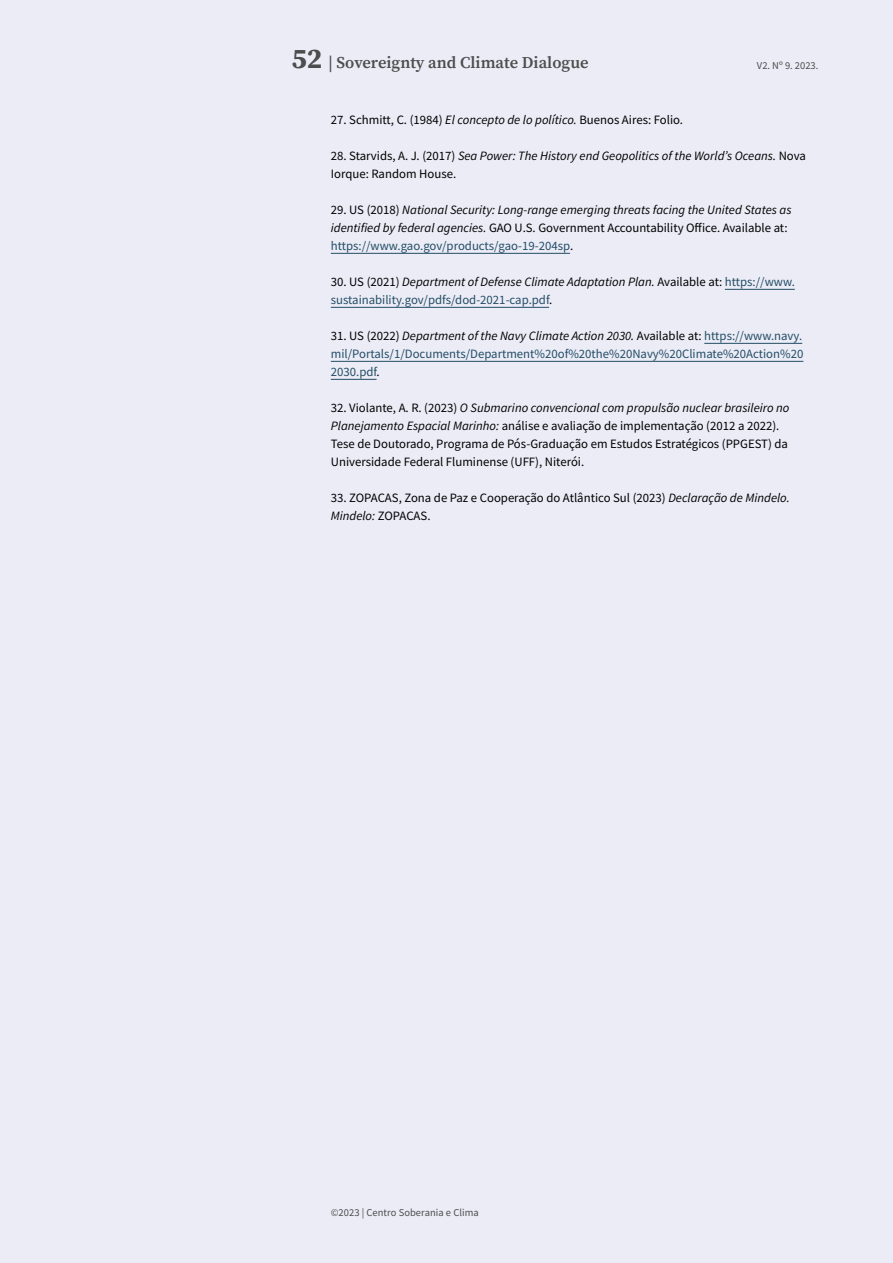
<style>
.page{position:relative;width:893px;height:1263px;background:#ebecf6}
.page>*{position:absolute;margin:0;border:0;box-sizing:border-box;transform-origin:0 0}
.t1{font:600 16.5px "Source Serif Pro";color:#4d4d4d}
.t2{font:12.75px/18px "Source Sans Pro";color:#000}
.t3{font:italic 12.75px/18px "Source Sans Pro";color:#000}
.t4{font:12.75px/18px "Source Sans Pro";color:#244d66}
.t5{font:10.5px "Source Sans Pro";letter-spacing:.005em;color:#4d4d4d}
.s1{font-weight:700;font-size:28.5px}
.s2{font-style:italic}
.s3{font-style:normal}
.s4{font-style:normal;color:#244d66}
.s5{color:#000}
.s6{font-style:italic;color:#000}
</style>
<div class="page">
<hr style="left:331px;top:253px;width:239px;height:1px;background:#244d66">
<hr style="left:725px;top:289px;width:70px;height:1px;background:#244d66">
<hr style="left:331px;top:307px;width:218px;height:1px;background:#244d66">
<hr style="left:704px;top:343px;width:98px;height:1px;background:#244d66">
<hr style="left:331px;top:361px;width:472px;height:1px;background:#244d66">
<hr style="left:331px;top:379px;width:46px;height:1px;background:#244d66">
<p class="t1" style="left:292px;top:52px;width:298px"><span class="s1">52</span> | Sovereignty and Climate Dialogue</p>
<p class="t5" style="left:757px;top:58px;width:63px">V2. Nº 9. 2023.</p>
<p class="t2" style="left:331px;top:111px;width:354px">27. Schmitt, C. (1984) <span class="s2">El concepto de lo político.</span> Buenos Aires: Folio.</p>
<p class="t3" style="left:331px;top:147px;width:477px"><span class="s3">28. Starvids, A. J. (2017)</span> Sea Power: The History end Geopolitics of the World’s Oceans. <span class="s3">Nova<br>Iorque: Random House.</span></p>
<p class="t3" style="left:331px;top:201px;width:462px"><span class="s3">29. US (2018)</span> National Security: Long-range emerging threats facing the United States as identified by federal agencies. <span class="s3">GAO U.S. Government Accountability Office. Available at: </span><span class="s4">https://www.gao.gov/products/gao-19-204sp</span><span class="s3">.</span></p>
<p class="t4" style="left:331px;top:273px;width:465px"><span class="s5">30. US (2021)</span> <span class="s6">Department of Defense Climate Adaptation Plan.</span> <span class="s5">Available at:</span> https://www. sustainability.gov/pdfs/dod-2021-cap.pdf<span class="s5">.</span></p>
<p class="t4" style="left:331px;top:327px;width:474px;text-align:justify"><span class="s5">31. US (2022)</span> <span class="s6">Department of the Navy Climate Action 2030.</span> <span class="s5">Available at:</span> https://www.navy. mil/Portals/1/Documents/Department%20of%20the%20Navy%20Climate%20Action%20<br>2030.pdf<span class="s5">.</span></p>
<p class="t2" style="left:331px;top:399px;width:460px">32. Violante, A. R. (2023) <span class="s2">O Submarino convencional com propulsão nuclear brasileiro no Planejamento Espacial Marinho:</span> análise e avaliação de implementação (2012 a 2022).<br>Tese de Doutorado, Programa de Pós-Graduação em Estudos Estratégicos (PPGEST) da Universidade Federal Fluminense (UFF), Niterói.</p>
<p class="t2" style="left:331px;top:489px;width:460px">33. ZOPACAS, Zona de Paz e Cooperação do Atlântico Sul (2023) <span class="s2">Declaração de Mindelo.<br>Mindelo:</span> ZOPACAS.</p>
<p class="t5" style="left:331px;top:1205px;width:150px">©2023 | Centro Soberania e Clima</p>
</div>
